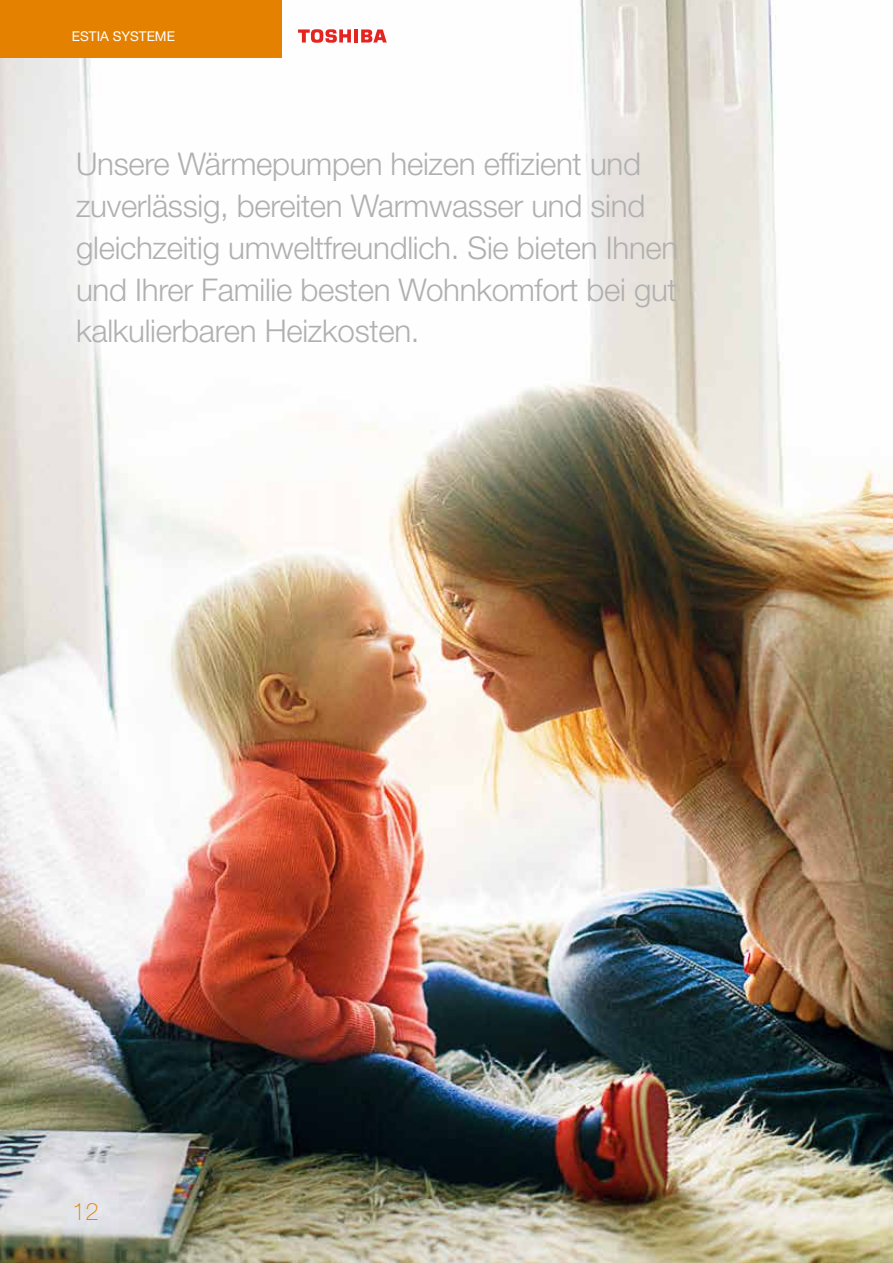
<style>
.page{position:relative;width:893px;height:1263px;background:#fff}
.page>*{position:absolute;margin:0;border:0;box-sizing:border-box;transform-origin:0 0}
.t1{font:300 31.35px/41.8px "Helvetica Neue LT Pro";letter-spacing:-.01em;color:#b0b0b0}
.t2{font:100 24px "Helvetica Neue LT Pro";color:#e48100}
.t3{font:13.5px "Helvetica Neue LT Pro";color:#fff}
</style>
<div class="page">
<img style="left:0;top:0;width:892px;height:1263px">
<hr style="left:892px;top:0;width:1px;height:1263px;background:#e48100">
<div style="left:0;top:0;width:282px;height:58px;background:#e48100"></div>
<hr style="left:354px;top:29px;width:4px;height:14px;background:#e5231f">
<svg style="left:361px;top:29px;width:26px;height:14px"></svg>
<svg style="left:298px;top:29px;width:53px;height:14px"></svg>
<p class="t3" style="left:72px;top:28px;width:104px">ESTIA SYSTEME</p>
<p class="t1" style="left:76px;top:143px;width:604px">Unsere Wärmepumpen heizen effizient und zuverlässig, bereiten Warmwasser und sind gleichzeitig umweltfreundlich. Sie bieten Ihnen und Ihrer Familie besten Wohnkomfort bei gut kalkulierbaren Heizkosten.</p>
<p class="t2" style="left:72px;top:1197px;width:28px">12</p>
</div>
